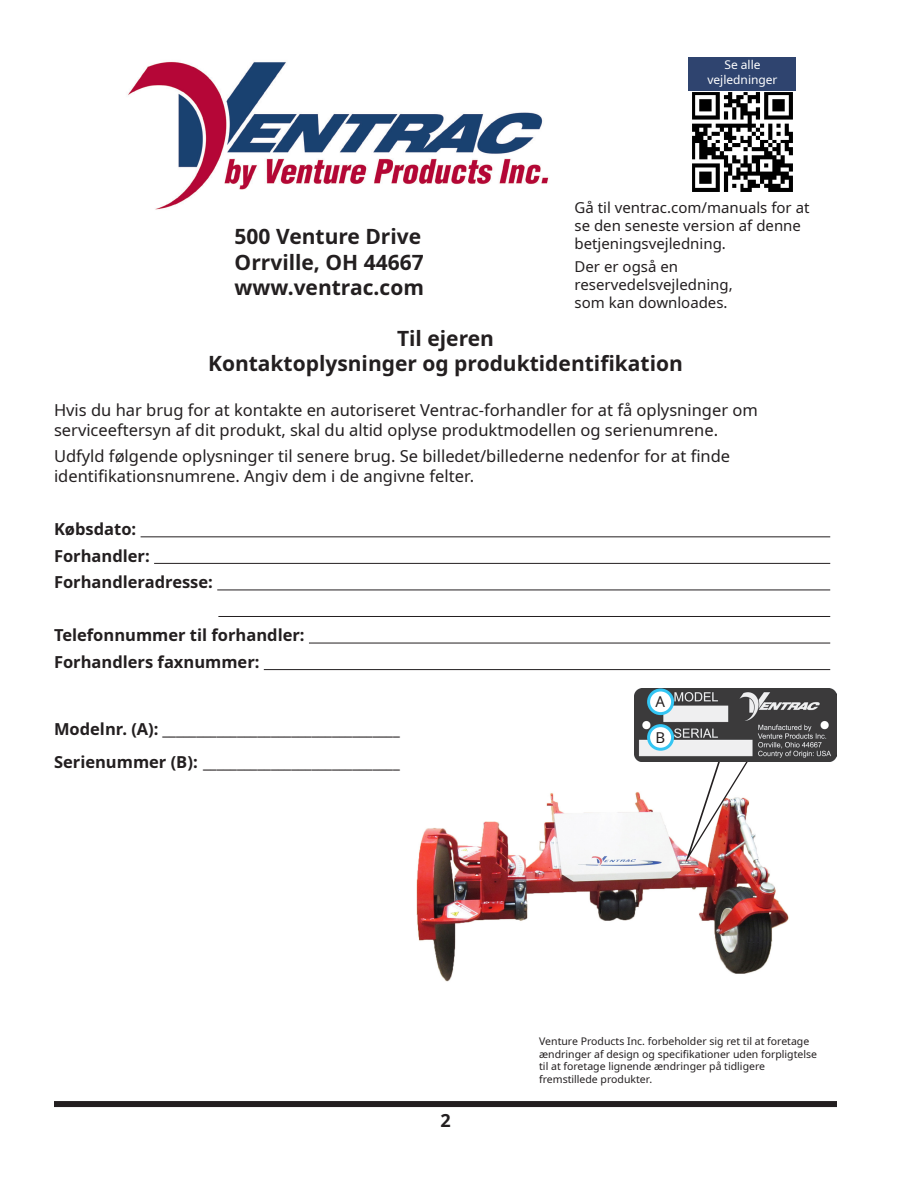
<style>
.page{position:relative;width:918px;height:1188px;background:#fff}
.page>*{position:absolute;margin:0;border:0;box-sizing:border-box;transform-origin:0 0}
.Basic_14pt{font:700 21px "Noto Sans";color:#231f20}
.t1{font:700 18px "Noto Sans";color:#231f20}
.Basic_11pt{font:16.5px/19.8px "Noto Sans";color:#231f20}
.Serial_Numbers{font:700 16.5px "Noto Sans";color:#231f20}
.Registration_Info{font:700 16.5px "Noto Sans";color:#231f20}
.Basic_10pt{font:15px/18px "Noto Sans";color:#231f20}
.Basic_8pt{font:12px/14.4px "Noto Sans";color:#fff;text-align:center}
.Notes{font:10.5px/12.6px "Noto Sans";color:#231f20}
</style>
<div class="page">
<div style="left:54px;top:1101px;width:783px;height:6px;background:#231f20"></div>
<hr style="left:141px;top:536px;width:689px;height:1px;background:#231f20">
<hr style="left:154px;top:563px;width:676px;height:1px;background:#231f20">
<hr style="left:217px;top:590px;width:613px;height:1px;background:#231f20">
<hr style="left:218px;top:616px;width:612px;height:1px;background:#231f20">
<hr style="left:309px;top:643px;width:521px;height:1px;background:#231f20">
<hr style="left:264px;top:669px;width:566px;height:1px;background:#231f20">
<img style="left:128px;top:62px;width:421px;height:148px">
<img style="left:692px;top:92px;width:101px;height:100px">
<div style="left:688px;top:57px;width:108px;height:33px;background:#2f446f"></div>
<img style="left:416px;top:792px;width:373px;height:190px">
<svg style="left:682px;top:589px;width:138px;height:280px"></svg>
<img style="left:635px;top:688px;width:202px;height:74px">
<div style="left:649px;top:690px;width:24px;height:24px;background:#fff;border-radius:50%"></div>
<div style="left:647px;top:688px;width:27px;height:27px;border:3px solid #33c5f3;border-radius:50%"></div>
<div style="left:649px;top:726px;width:24px;height:23px;background:#fff;border-radius:50%"></div>
<div style="left:647px;top:724px;width:27px;height:27px;border:3px solid #33c5f3;border-radius:50%"></div>
<p class="Basic_14pt" style="left:235px;top:222px;width:188px">500 Venture Drive</p>
<p class="Basic_14pt" style="left:235px;top:247px;width:191px">Orrville, OH 44667</p>
<p class="Basic_14pt" style="left:235px;top:272px;width:191px">www.ventrac.com</p>
<p class="Basic_8pt" style="left:707px;top:58px;width:72px">Se alle vejledninger</p>
<p class="Basic_10pt" style="left:575px;top:199px;width:236px">Gå til ventrac.com/manuals for at se den seneste version af denne betjeningsvejledning.</p>
<p class="Basic_10pt" style="left:575px;top:258px;width:160px">Der er også en reservedelsvejledning, som kan downloades.</p>
<p class="Basic_14pt" style="left:397px;top:323px;width:98px">Til ejeren</p>
<p class="Basic_14pt" style="left:208px;top:348px;width:476px">Kontaktoplysninger og produktidentifikation</p>
<p class="Basic_11pt" style="left:54px;top:400px;width:705px">Hvis du har brug for at kontakte en autoriseret Ventrac-forhandler for at få oplysninger om serviceeftersyn af dit produkt, skal du altid oplyse produktmodellen og serienumrene.</p>
<p class="Basic_11pt" style="left:54px;top:447px;width:678px">Udfyld følgende oplysninger til senere brug. Se billedet/billederne nedenfor for at finde identifikationsnumrene. Angiv dem i de angivne felter.</p>
<p class="Registration_Info" style="left:54px;top:518px;width:84px">Købsdato:</p>
<p class="Registration_Info" style="left:54px;top:544px;width:97px">Forhandler:</p>
<p class="Registration_Info" style="left:54px;top:571px;width:160px">Forhandleradresse:</p>
<p class="Registration_Info" style="left:54px;top:624px;width:252px">Telefonnummer til forhandler:</p>
<p class="Registration_Info" style="left:54px;top:650px;width:207px">Forhandlers faxnummer:</p>
<p class="Serial_Numbers" style="left:54px;top:717px;width:347px">Modelnr. (A): ___________________________________</p>
<p class="Serial_Numbers" style="left:54px;top:750px;width:347px">Serienummer (B): _____________________________</p>
<p class="Basic_10pt" style="left:656px;top:693px;width:11px">A</p>
<p class="Basic_10pt" style="left:656px;top:729px;width:11px">B</p>
<p class="t1" style="left:440px;top:1108px;width:12px">2</p>
<p class="Notes" style="left:539px;top:1035px;width:279px">Venture Products Inc. forbeholder sig ret til at foretage ændringer af design og specifikationer uden forpligtelse til at foretage lignende ændringer på tidligere fremstillede produkter.</p>
</div>
